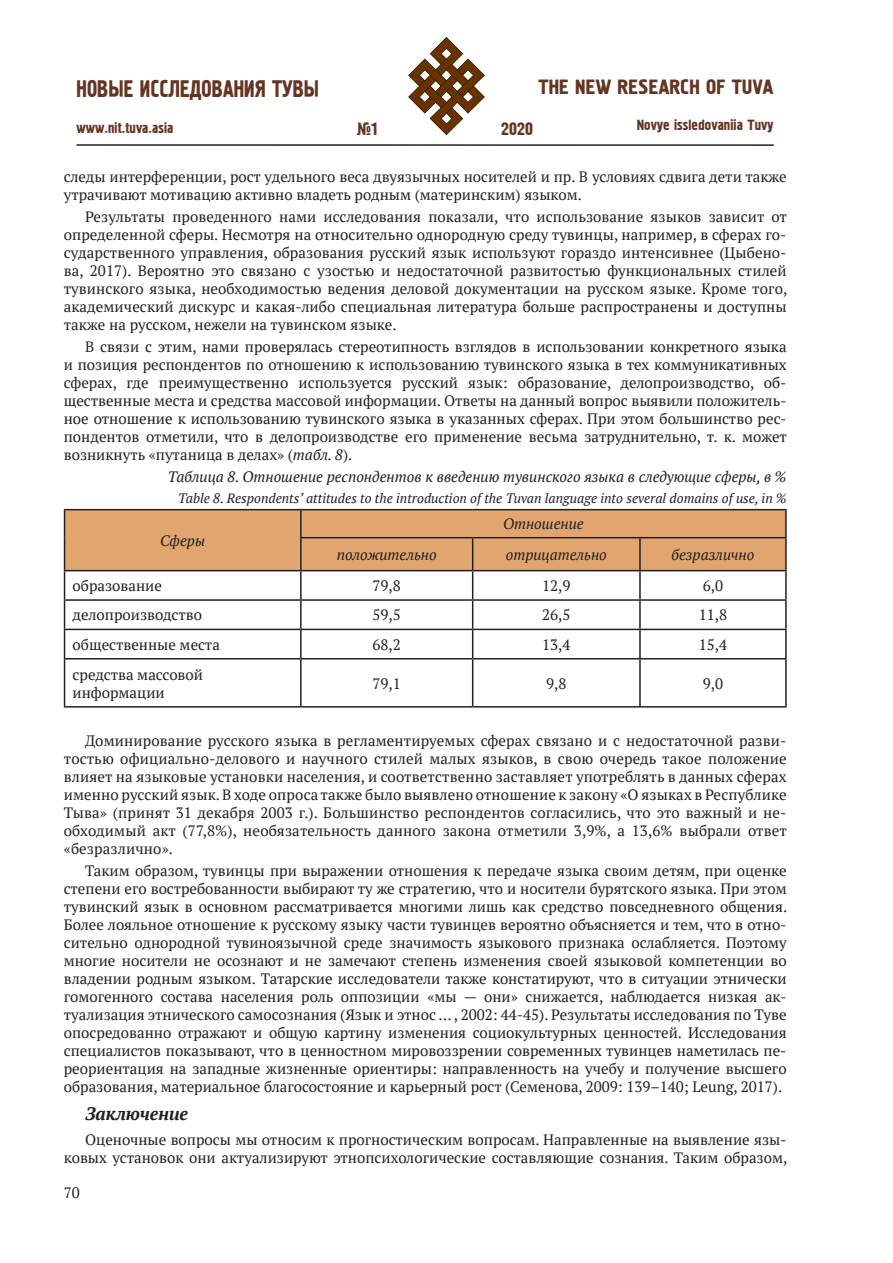
<style>
.page{position:relative;width:893px;height:1263px;background:#fff}
.page>*{position:absolute;margin:0;border:0;box-sizing:border-box;transform-origin:0 0}
.t1{font:24.3px "Pollock 1 CTT";color:#653524;scale:.86 1}
.t2{font:21px "Pollock 1 CTT";color:#653524}
.t3{font:italic 700 18px "PT Serif";color:#231f20}
.t4{font:18px "Pollock 1 CTT";color:#653524}
.t5{font:15px/18px "PT Serif";color:#231f20}
.t6{font:italic 15px "PT Serif";color:#231f20}
.t7{font:15px "Pollock 1 CTT";color:#653524}
.t8{font:italic 13.5px "PT Serif";color:#231f20}
.s1{font-style:italic}
</style>
<div class="page">
<hr style="left:77px;top:144px;width:697px;height:2px;background:#231f20">
<svg style="left:76px;top:144px;width:100px;height:2px"></svg>
<svg style="left:408px;top:37px;width:77px;height:98px"></svg>
<hr style="left:64px;top:509px;width:237px;height:1px;background:#231f20">
<hr style="left:301px;top:509px;width:172px;height:1px;background:#231f20">
<hr style="left:473px;top:509px;width:167px;height:1px;background:#231f20">
<hr style="left:640px;top:509px;width:147px;height:1px;background:#231f20">
<hr style="left:640px;top:537px;width:147px;height:1px;background:#231f20">
<hr style="left:640px;top:570px;width:147px;height:1px;background:#231f20">
<hr style="left:640px;top:599px;width:147px;height:2px;background:#231f20">
<hr style="left:640px;top:629px;width:147px;height:1px;background:#231f20">
<hr style="left:64px;top:658px;width:237px;height:1px;background:#231f20">
<hr style="left:301px;top:658px;width:172px;height:1px;background:#231f20">
<hr style="left:473px;top:658px;width:167px;height:1px;background:#231f20">
<hr style="left:640px;top:658px;width:147px;height:1px;background:#231f20">
<hr style="left:64px;top:706px;width:237px;height:1px;background:#231f20">
<hr style="left:301px;top:706px;width:172px;height:1px;background:#231f20">
<hr style="left:473px;top:706px;width:167px;height:1px;background:#231f20">
<hr style="left:640px;top:706px;width:147px;height:1px;background:#231f20">
<hr style="left:64px;top:659px;width:1px;height:47px;background:#231f20">
<hr style="left:785px;top:510px;width:2px;height:27px;background:#231f20">
<hr style="left:785px;top:538px;width:2px;height:32px;background:#231f20">
<hr style="left:785px;top:571px;width:2px;height:28px;background:#231f20">
<hr style="left:785px;top:601px;width:2px;height:28px;background:#231f20">
<svg style="left:64px;top:510px;width:722px;height:148px"></svg>
<hr style="left:639px;top:630px;width:2px;height:28px;background:#231f20">
<hr style="left:785px;top:630px;width:2px;height:28px;background:#231f20">
<hr style="left:300px;top:659px;width:2px;height:47px;background:#231f20">
<hr style="left:472px;top:659px;width:1px;height:47px;background:#231f20">
<hr style="left:639px;top:659px;width:2px;height:47px;background:#231f20">
<hr style="left:785px;top:659px;width:2px;height:47px;background:#231f20">
<h2 class="t2" style="left:539px;top:75px;width:236px">THE NEW RESEARCH OF TUVA</h2>
<p class="t7" style="left:637px;top:117px;width:138px">Novye issledovaniia Tuvy</p>
<h1 class="t1" style="left:77px;top:75px;width:284px">НОВЫЕ ИССЛЕДОВАНИЯ ТУВЫ</h1>
<p class="t7" style="left:77px;top:120px;width:98px">www.nit.tuva.asia</p>
<p class="t4" style="left:356px;top:119px;width:22px">№1</p>
<p class="t4" style="left:501px;top:119px;width:34px">2020</p>
<p class="t5" style="left:64px;top:167px;width:724px">следы интерференции, рост удельного веса двуязычных носителей и пр. В условиях сдвига дети также утрачивают мотивацию активно владеть родным (материнским) языком.</p>
<p class="t5" style="left:64px;top:207px;width:725px;text-indent:21px">Результаты проведенного нами исследования показали, что использование языков зависит от определенной сферы. Несмотря на относительно однородную среду тувинцы, например, в сферах го&shy;сударственного управления, образования русский язык используют гораздо интенсивнее (Цыбено&shy;ва, 2017). Вероятно это связано с узостью и недостаточной развитостью функциональных стилей тувинского языка, необходимостью ведения деловой документации на русском языке. Кроме того, академический дискурс и какая-либо специальная литература больше распространены и доступны также на русском, нежели на тувинском языке.</p>
<p class="t5" style="left:64px;top:338px;width:725px;text-indent:21px">В связи с этим, нами проверялась стереотипность взглядов в использовании конкретного языка и позиция респондентов по отношению к использованию тувинского языка в тех коммуникативных сферах, где преимущественно используется русский язык: образование, делопроизводство, об&shy;щественные места и средства массовой информации. Ответы на данный вопрос выявили положитель&shy;ное отношение к использованию тувинского языка в указанных сферах. При этом большинство рес&shy;пондентов отметили, что в делопроизводстве его применение весьма затруднительно, т. к. может возникнуть «путаница в делах» (<span class="s1">табл. 8</span>).</p>
<p class="t6" style="left:168px;top:468px;width:620px">Таблица 8. Отношение респондентов к введению тувинского языка в следующие сферы, в %</p>
<p class="t8" style="left:178px;top:489px;width:610px">Table 8. Respondents’ attitudes to the introduction of the Tuvan language into several domains of use, in %</p>
<p class="t6" style="left:160px;top:531px;width:46px">Сферы</p>
<p class="t6" style="left:503px;top:515px;width:82px">Отношение</p>
<p class="t6" style="left:337px;top:545px;width:101px">положительно</p>
<p class="t6" style="left:506px;top:545px;width:103px">отрицательно</p>
<p class="t6" style="left:671px;top:545px;width:84px">безразлично</p>
<p class="t5" style="left:73px;top:577px;width:91px">образование</p>
<p class="t5" style="left:373px;top:577px;width:30px">79,8</p>
<p class="t5" style="left:542px;top:577px;width:30px">12,9</p>
<p class="t5" style="left:703px;top:577px;width:22px">6,0</p>
<p class="t5" style="left:73px;top:606px;width:131px">делопроизводство</p>
<p class="t5" style="left:373px;top:606px;width:30px">59,5</p>
<p class="t5" style="left:542px;top:606px;width:30px">26,5</p>
<p class="t5" style="left:699px;top:606px;width:30px">11,8</p>
<p class="t5" style="left:73px;top:635px;width:149px">общественные места</p>
<p class="t5" style="left:373px;top:635px;width:30px">68,2</p>
<p class="t5" style="left:542px;top:635px;width:30px">13,4</p>
<p class="t5" style="left:699px;top:635px;width:30px">15,4</p>
<p class="t5" style="left:73px;top:665px;width:132px">средства массовой информации</p>
<p class="t5" style="left:373px;top:674px;width:30px">79,1</p>
<p class="t5" style="left:546px;top:674px;width:22px">9,8</p>
<p class="t5" style="left:703px;top:674px;width:22px">9,0</p>
<p class="t5" style="left:64px;top:732px;width:725px;text-indent:21px">Доминирование русского языка в регламентируемых сферах связано и с недостаточной разви&shy;тостью официально-делового и научного стилей малых языков, в свою очередь такое положение влияет на языковые установки населения, и соответственно заставляет употреблять в данных сферах именно русский язык. В ходе опроса также было выявлено отношение к закону «О языках в Республике Тыва» (принят 31 декабря 2003 г.). Большинство респондентов согласились, что это важный и не&shy;обходимый акт (77,8%), необязательность данного закона отметили 3,9%, а 13,6% выбрали ответ «безразлично».</p>
<p class="t5" style="left:64px;top:862px;width:725px;text-indent:21px">Таким образом, тувинцы при выражении отношения к передаче языка своим детям, при оценке степени его востребованности выбирают ту же стратегию, что и носители бурятского языка. При этом тувинский язык в основном рассматривается многими лишь как средство повседневного общения.<br>Более лояльное отношение к русскому языку части тувинцев вероятно объясняется и тем, что в отно&shy;сительно однородной тувиноязычной среде значимость языкового признака ослабляется. Поэтому многие носители не осознают и не замечают степень изменения своей языковой компетенции во владении родным языком. Татарские исследователи также констатируют, что в ситуации этнически гомогенного состава населения роль оппозиции «мы — они» снижается, наблюдается низкая ак&shy;туализация этнического самосознания (Язык и этнос … , 2002: 44-45). Результаты исследования по Туве опосредованно отражают и общую картину изменения социокультурных ценностей. Исследования специалистов показывают, что в ценностном мировоззрении современных тувинцев наметилась пе&shy;реориентация на западные жизненные ориентиры: направленность на учебу и получение высшего образования, материальное благосостояние и карьерный рост (Семенова, 2009: 139–140; Leung, 2017).</p>
<p class="t3" style="left:85px;top:1102px;width:105px">Заключение</p>
<p class="t5" style="left:64px;top:1130px;width:725px;text-align:right">Оценочные вопросы мы относим к прогностическим вопросам. Направленные на выявление язы&shy;ковых установок они актуализируют этнопсихологические составляющие сознания. Таким образом,</p>
<p class="t5" style="left:64px;top:1183px;width:17px">70</p>
</div>
